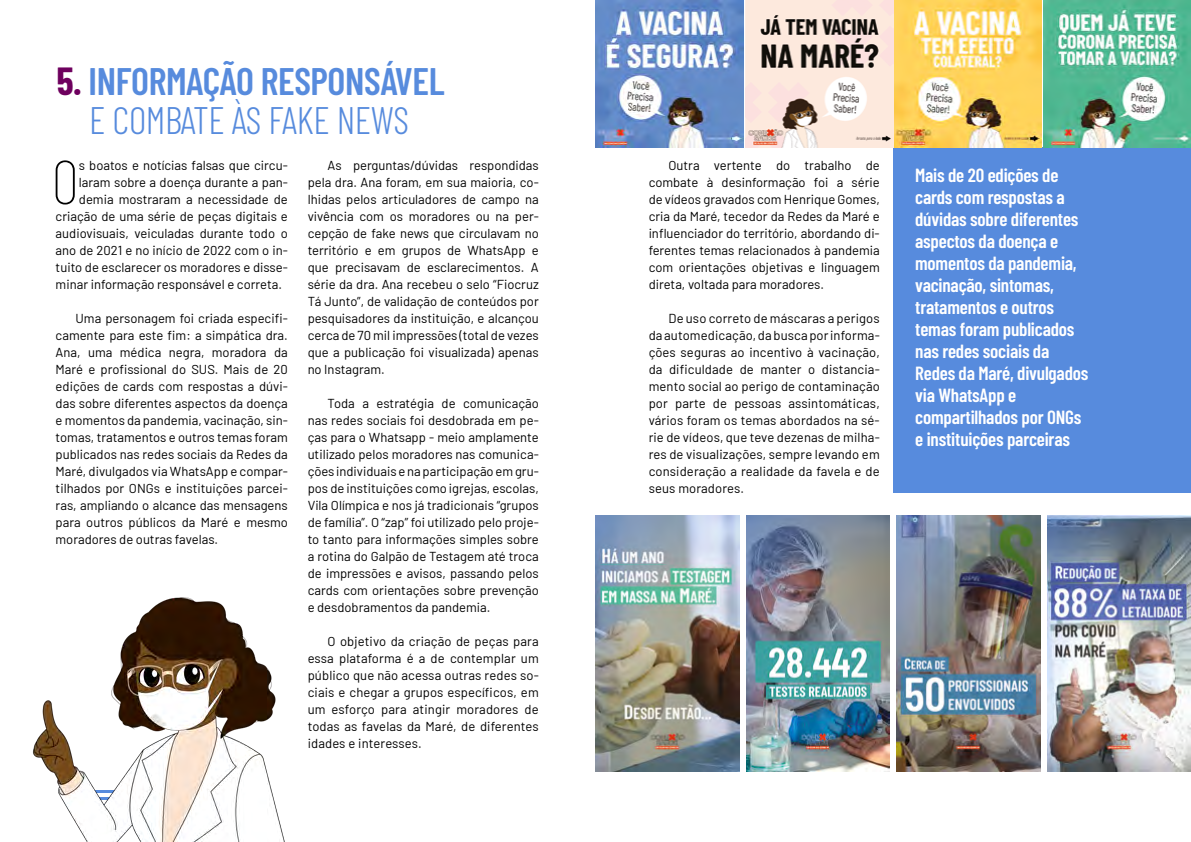
<style>
.page{position:relative;width:1191px;height:842px;background:#fff}
.page>*{position:absolute;margin:0;border:0;box-sizing:border-box;transform-origin:0 0}
.t1{font:100 61.6px "Barlow Condensed";color:#000}
.t2{font:600 38.3px/38.7px "Barlow Condensed";letter-spacing:-.01em;color:#578bdd;text-align:center}
.t3{font:600 19px/22px "Barlow Condensed";letter-spacing:-.01em;color:#fff}
.t4{font:13px/17px "Barlow";color:#000;text-align:justify}
.s1{font-weight:700;color:#6e005e}
.s2{font-weight:300}
</style>
<div class="page">
<div style="left:893px;top:148px;width:298px;height:345px;background:#578bdd"></div>
<img style="left:33px;top:597px;width:252px;height:245px">
<img style="left:595px;top:0;width:148px;height:148px">
<img style="left:745px;top:0;width:296px;height:148px">
<img style="left:1043px;top:0;width:148px;height:148px">
<img style="left:595px;top:516px;width:144px;height:255px">
<img style="left:746px;top:516px;width:143px;height:255px">
<img style="left:897px;top:516px;width:143px;height:255px">
<img style="left:1047px;top:516px;width:144px;height:255px">
<h2 class="t2" style="left:57px;top:59px;width:389px"><span class="s1">5.</span> INFORMAÇÃO RESPONSÁVEL<br><span class="s2">E COMBATE ÀS FAKE NEWS</span></h2>
<h1 class="t1" style="left:51px;top:138px;width:29px">O</h1>
<p class="t4" style="left:79px;top:156px;width:210px">s boatos e notícias falsas que circu-</p>
<p class="t4" style="left:79px;top:173px;width:210px">laram sobre a doença durante a pan-</p>
<p class="t4" style="left:79px;top:190px;width:210px">demia mostraram a necessidade de</p>
<p class="t4" style="left:56px;top:207px;width:234px">criação de uma série de peças digitais e</p>
<p class="t4" style="left:56px;top:224px;width:234px">audiovisuais, veiculadas durante todo o</p>
<p class="t4" style="left:56px;top:241px;width:234px">ano de 2021 e no início de 2022 com o in-</p>
<p class="t4" style="left:56px;top:258px;width:234px">tuito de esclarecer os moradores e disse-</p>
<p class="t4" style="left:56px;top:275px;width:228px">minar informação responsável e correta.</p>
<p class="t4" style="left:56px;top:309px;width:234px;text-indent:20px">Uma personagem foi criada especifi&shy;camente para este fim: a simpática dra.<br>Ana, uma médica negra, moradora da Maré e profissional do SUS. Mais de 20 edições de cards com respostas a dúvi&shy;das sobre diferentes aspectos da doença e momentos da pandemia, vacinação, sin&shy;tomas, tratamentos e outros temas foram publicados nas redes sociais da Redes da Maré, divulgados via WhatsApp e compar&shy;tilhados por ONGs e instituições parcei&shy;ras, ampliando o alcance das mensagens para outros públicos da Maré e mesmo moradores de outras favelas.</p>
<p class="t4" style="left:308px;top:156px;width:233px;text-indent:20px">As perguntas/dúvidas respondidas pela dra. Ana foram, em sua maioria, co&shy;lhidas pelos articuladores de campo na vivência com os moradores ou na per&shy;cepção de fake news que circulavam no território e em grupos de WhatsApp e que precisavam de esclarecimentos. A série da dra. Ana recebeu o selo “Fiocruz Tá Junto”, de validação de conteúdos por pesquisadores da instituição, e alcançou cerca de 70 mil impressões (total de vezes que a publicação foi visualizada) apenas no Instagram.</p>
<p class="t4" style="left:308px;top:394px;width:233px;text-indent:20px">Toda a estratégia de comunicação nas redes sociais foi desdobrada em pe&shy;ças para o Whatsapp - meio amplamente utilizado pelos moradores nas comunica&shy;ções individuais e na participação em gru&shy;pos de instituições como igrejas, escolas, Vila Olímpica e nos já tradicionais “grupos de família”. O “zap” foi utilizado pelo proje&shy;to tanto para informações simples sobre a rotina do Galpão de Testagem até troca de impressões e avisos, passando pelos cards com orientações sobre prevenção e desdobramentos da pandemia.</p>
<p class="t4" style="left:308px;top:632px;width:233px;text-indent:20px">O objetivo da criação de peças para essa plataforma é a de contemplar um público que não acessa outras redes so&shy;ciais e chegar a grupos específicos, em um esforço para atingir moradores de todas as favelas da Maré, de diferentes idades e interesses.</p>
<p class="t4" style="left:648px;top:156px;width:233px;text-indent:20px">Outra vertente do trabalho de combate à desinformação foi a série de vídeos gravados com Henrique Gomes, cria da Maré, tecedor da Redes da Maré e influenciador do território, abordando di&shy;ferentes temas relacionados à pandemia com orientações objetivas e linguagem direta, voltada para moradores.</p>
<p class="t4" style="left:648px;top:309px;width:233px;text-indent:20px">De uso correto de máscaras a perigos da automedicação, da busca por informa&shy;ções seguras ao incentivo à vacinação, da dificuldade de manter o distancia&shy;mento social ao perigo de contaminação por parte de pessoas assintomáticas, vários foram os temas abordados na sé&shy;rie de vídeos, que teve dezenas de milha&shy;res de visualizações, sempre levando em consideração a realidade da favela e de seus moradores.</p>
<p class="t3" style="left:915px;top:163px;width:175px">Mais de 20 edições de cards com respostas a dúvidas sobre diferentes aspectos da doença e momentos da pandemia, vacinação, sintomas, tratamentos e outros temas foram publicados nas redes sociais da<br>Redes da Maré, divulgados via WhatsApp e compartilhados por ONGs e instituições parceiras</p>
</div>
